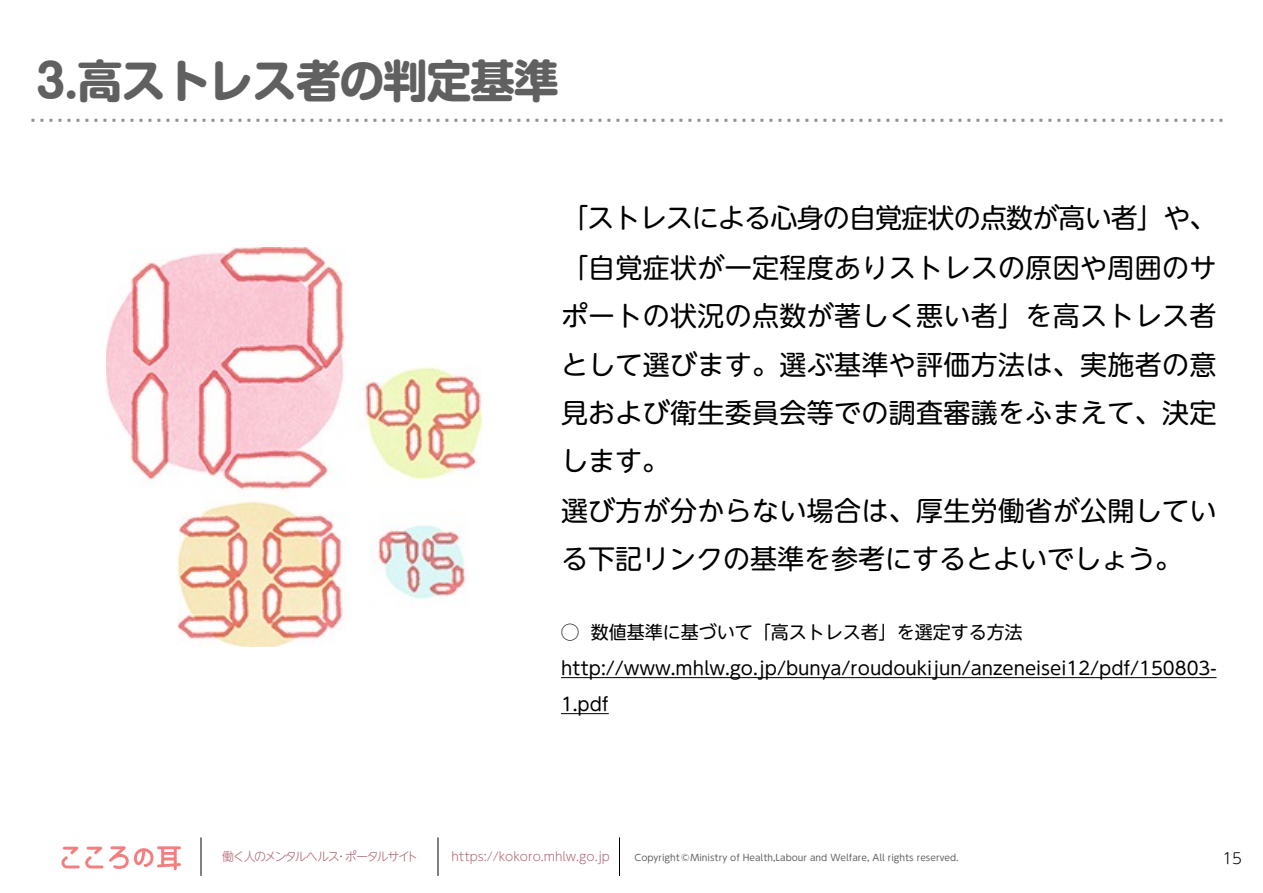
<style>
.page{position:relative;width:1263px;height:893px;background:#fff}
.page>*{position:absolute;margin:0;border:0;box-sizing:border-box;transform-origin:0 0}
.t1{font:700 45px "Shin M Go Pro";letter-spacing:-.03em;color:#606060}
.t2{font:27px/48.6px "UD Shin M Go Pro";letter-spacing:.01em;color:#000}
.t3{font:18px/36px "UD Shin M Go Pro";color:#000}
.t4{font:300 15px "UD Shin M Go Pro";color:#000}
.t5{font:300 12px "UD Shin M Go Pro";color:#b06271}
.t6{font:300 12px "UD Shin M Go Pro";letter-spacing:-.115em;color:#b06271}
.t7{font:9px "UD Shin M Go Pro";color:#606060}
</style>
<div class="page">
<hr style="left:201px;top:837px;width:1px;height:38px;background:#000">
<hr style="left:438px;top:837px;width:1px;height:38px;background:#000">
<hr style="left:619px;top:837px;width:1px;height:38px;background:#000">
<svg style="left:31px;top:119px;width:1192px;height:3px"></svg>
<hr style="left:561px;top:677px;width:656px;height:1px;background:#000">
<hr style="left:561px;top:713px;width:48px;height:1px;background:#000">
<img style="left:106px;top:248px;width:376px;height:398px">
<svg style="left:61px;top:846px;width:120px;height:24px"></svg>
<h1 class="t1" style="left:36px;top:44px;width:524px">3.高ストレス者の判定基準</h1>
<p class="t2" style="left:561px;top:192px;width:657px">「ストレスによる心身の自覚症状の点数が高い者」や、「自覚症状が一定程度ありストレスの原因や周囲のサポートの状況の点数が著しく悪い者」を高ストレス者として選びます。選ぶ基準や評価方法は、実施者の意見および衛生委員会等での調査審議をふまえて、決定します。<br>選び方が分からない場合は、厚生労働省が公開している下記リンクの基準を参考にするとよいでしょう。</p>
<p class="t3" style="left:561px;top:613px;width:657px">◯ 数値基準に基づいて「高ストレス者」を選定する方法http://www.mhlw.go.jp/bunya/roudoukijun/anzeneisei12/pdf/150803-<br>1.pdf</p>
<p class="t6" style="left:222px;top:847px;width:198px">働く人のメンタルヘルス・ポータルサイト</p>
<p class="t5" style="left:452px;top:846px;width:160px">https://kokoro.mhlw.go.jp</p>
<p class="t7" style="left:634px;top:850px;width:326px">Copyright©Ministry of Health,Labour and Welfare, All rights reserved.</p>
<p class="t4" style="left:1222px;top:846px;width:21px">15</p>
</div>
